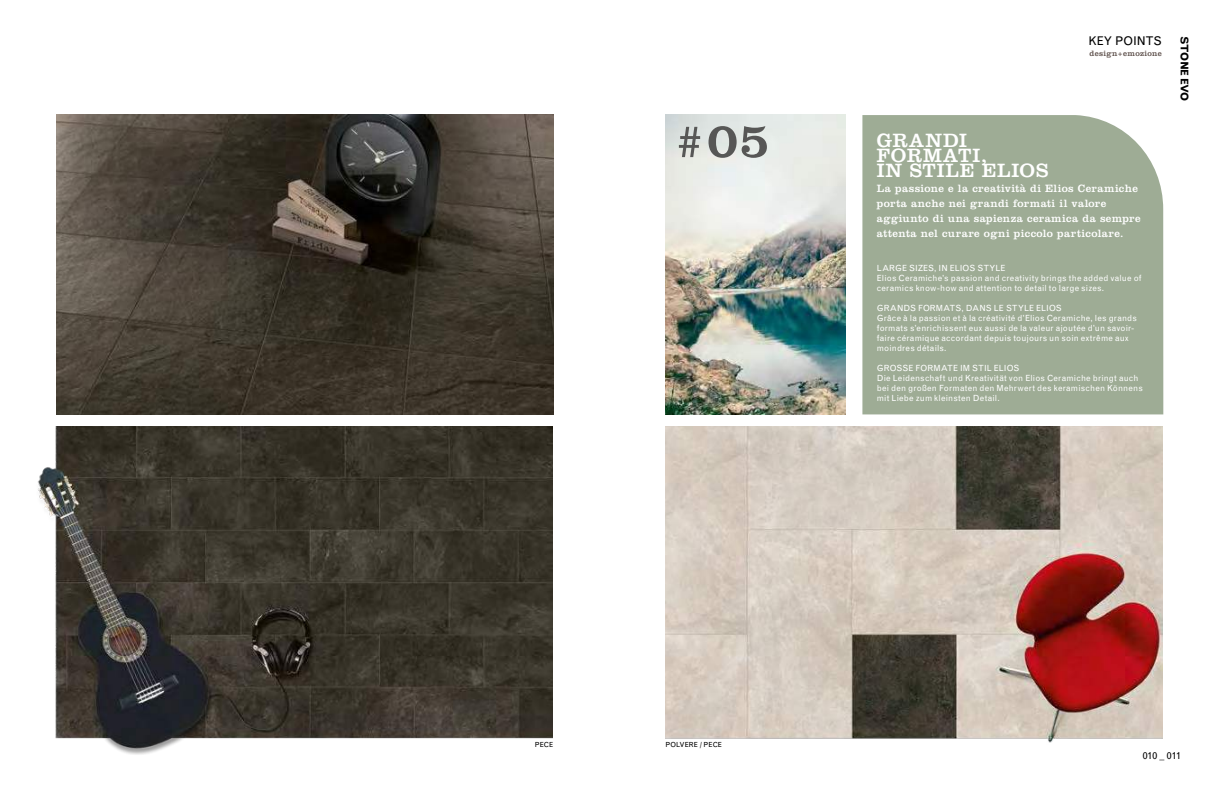
<style>
.page{position:relative;width:1219px;height:794px;background:#fff}
.page>*{position:absolute;margin:0;border:0;box-sizing:border-box;transform-origin:0 0}
.t1{font:50px "Clarendon";color:#575756}
.t2{font:20px/15px "Clarendon";letter-spacing:.045em;color:#fff}
.t3{font:12px "Grotesque MT Std";letter-spacing:-.01em;color:#000}
.t4{font:11px/15px "Clarendon";letter-spacing:.035em;color:#fff}
.t5{font:700 10.6px "Grotesque";letter-spacing:-.04em;color:#000}
.t6{font:10px "Grotesque MT Std";color:#000}
.t7{font:8.5px/10px "Grotesque MT Std";letter-spacing:.02em;color:#fff}
.t8{font:8px "Clarendon";letter-spacing:.04em;color:#5b4d48}
.t9{font:7px "Grotesque MT Std";color:#000}
</style>
<div class="page">
<img style="left:38px;top:426px;width:515px;height:329px">
<img style="left:665px;top:426px;width:498px;height:317px">
<img style="left:666px;top:115px;width:179px;height:300px">
<div style="left:862px;top:115px;width:301px;height:299px;background:#9eac95"></div>
<img style="left:56px;top:115px;width:497px;height:299px">
<h1 class="t1" style="left:674px;top:112px;width:97px">#05</h1>
<h3 class="t3" style="left:1088px;top:34px;width:75px">KEY POINTS</h3>
<p class="t8" style="left:1089px;top:48px;width:74px">design+emozione</p>
<h2 class="t2" style="left:877px;top:133px;width:173px">GRANDI<br>FORMATI,<br>IN STILE ELIOS</h2>
<p class="t4" style="left:877px;top:181px;width:265px">La passione e la creatività di Elios Ceramiche porta anche nei grandi formati il valore aggiunto di una sapienza ceramica da sempre attenta nel curare ogni piccolo particolare.</p>
<p class="t7" style="left:877px;top:262px;width:266px">LARGE SIZES, IN ELIOS STYLE<br>Elios Ceramiche’s passion and creativity brings the added value of ceramics know-how and attention to detail to large sizes.</p>
<p class="t7" style="left:877px;top:302px;width:262px">GRANDS FORMATS, DANS LE STYLE ELIOS<br>Grâce à la passion et à la créativité d’Elios Ceramiche, les grands formats s’enrichissent eux aussi de la valeur ajoutée d’un savoir&shy;faire céramique accordant depuis toujours un soin extrême aux moindres détails.</p>
<p class="t7" style="left:877px;top:362px;width:268px">GROSSE FORMATE IM STIL ELIOS<br>Die Leidenschaft und Kreativität von Elios Ceramiche bringt auch bei den großen Formaten den Mehrwert des keramischen Könnens mit Liebe zum kleinsten Detail.</p>
<p class="t5" style="left:1191px;top:36px;width:67px;rotate:90deg">STONE EVO</p>
<p class="t9" style="left:535px;top:741px;width:20px">PECE</p>
<p class="t9" style="left:666px;top:741px;width:58px">POLVERE / PECE</p>
<p class="t6" style="left:1143px;top:749px;width:40px">010 _ 011</p>
</div>
